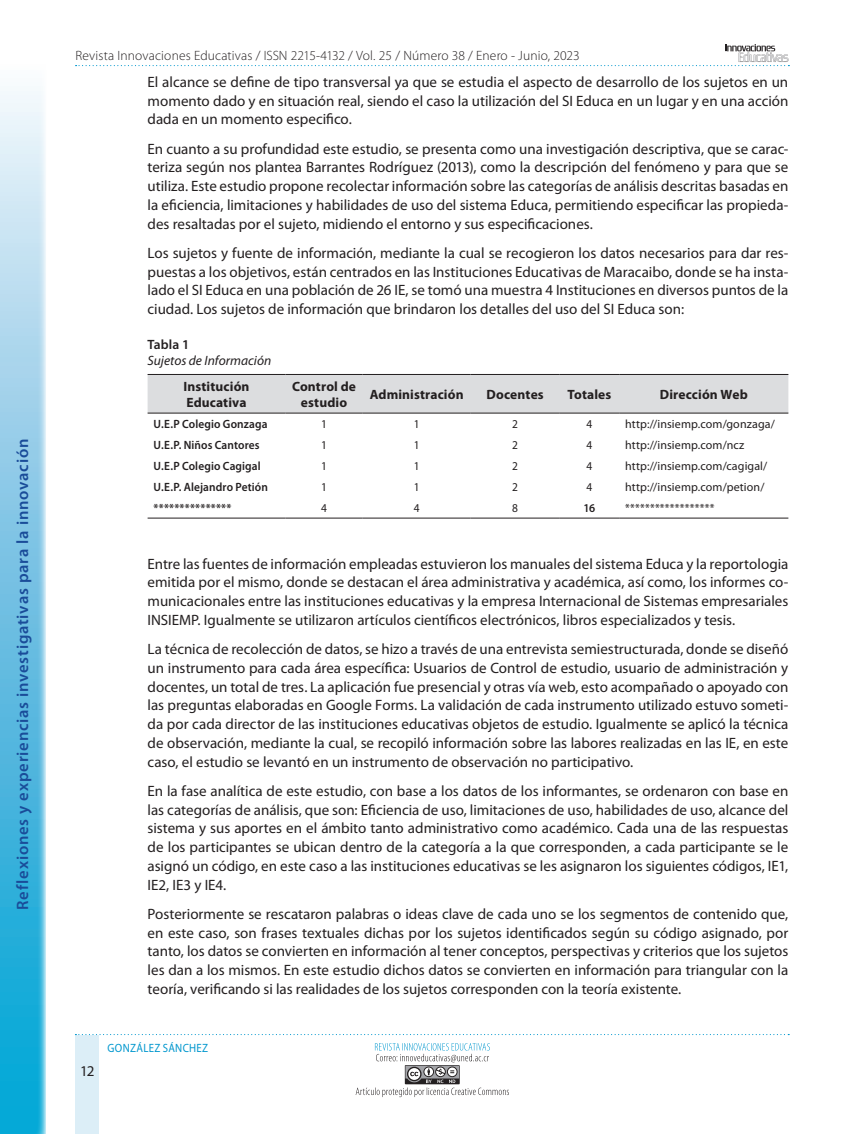
<style>
.page{position:relative;width:864px;height:1134px;background:#fff}
.page>*{position:absolute;margin:0;border:0;box-sizing:border-box;transform-origin:0 0}
.t1{font:600 16.5px "Myriad Pro";letter-spacing:.045em;color:#1a4c99}
.t2{font:15px/18.8px "Myriad Pro";color:#231f20;text-align:justify}
.t3{font:700 13.5px/16.5px "Myriad Pro";letter-spacing:.01em;color:#231f20}
.t4{font:300 13.5px "Myriad Pro";letter-spacing:.01em;color:#231f20}
.t5{font:italic 13.5px "Myriad Pro";color:#231f20}
.t6{font:600 13.5px "Myriad Pro";letter-spacing:.005em;color:#231f20}
.t7{font:12px "Myriad Pro";letter-spacing:.005em;color:#231f20}
.t8{font:600 12px "Myriad Pro";letter-spacing:.01em;color:#231f20;scale:.95 1}
.t9{font:12px "Myriad Pro";letter-spacing:.005em;color:#231f20;scale:.95 1}
.t10{font:12px "Myriad Pro";letter-spacing:.03em;color:#0097ce;scale:.9 1}
</style>
<div class="page">
<svg style="left:76px;top:44px;width:713px;height:22px"></svg>
<div style="left:76px;top:1035px;width:23px;height:99px;background:#dceef7"></div>
<svg style="left:75px;top:1034px;width:714px;height:1px"></svg>
<svg style="left:356px;top:1043px;width:153px;height:54px"></svg>
<svg style="left:0;top:91px;width:46px;height:1043px;background:#78c7e5"></svg>
<div style="left:148px;top:375px;width:640px;height:38px;background:#dcdddf"></div>
<hr style="left:148px;top:374px;width:137px;height:1px;background:#231f20">
<hr style="left:285px;top:374px;width:78px;height:1px;background:#231f20">
<hr style="left:363px;top:374px;width:108px;height:1px;background:#231f20">
<hr style="left:471px;top:374px;width:89px;height:1px;background:#231f20">
<hr style="left:560px;top:374px;width:59px;height:1px;background:#231f20">
<hr style="left:619px;top:374px;width:169px;height:1px;background:#231f20">
<hr style="left:148px;top:413px;width:137px;height:1px;background:#231f20">
<hr style="left:285px;top:413px;width:78px;height:1px;background:#231f20">
<hr style="left:363px;top:413px;width:108px;height:1px;background:#231f20">
<hr style="left:471px;top:413px;width:89px;height:1px;background:#231f20">
<hr style="left:560px;top:413px;width:59px;height:1px;background:#231f20">
<hr style="left:619px;top:413px;width:169px;height:1px;background:#231f20">
<hr style="left:148px;top:518px;width:137px;height:1px;background:#231f20">
<hr style="left:285px;top:518px;width:78px;height:1px;background:#231f20">
<hr style="left:363px;top:518px;width:108px;height:1px;background:#231f20">
<hr style="left:471px;top:518px;width:89px;height:1px;background:#231f20">
<hr style="left:560px;top:518px;width:59px;height:1px;background:#231f20">
<hr style="left:619px;top:518px;width:169px;height:1px;background:#231f20">
<p class="t1" style="left:13px;top:910px;width:473px;rotate:-90deg">Reflexiones y experiencias investigativas para la innovación</p>
<p class="t4" style="left:76px;top:48px;width:506px">Revista Innovaciones Educativas / ISSN 2215-4132 / Vol. 25 / Número 38 / Enero - Junio, 2023</p>
<p class="t2" style="left:148px;top:73px;width:642px">El alcance se define de tipo transversal ya que se estudia el aspecto de desarrollo de los sujetos en un momento dado y en situación real, siendo el caso la utilización del SI Educa en un lugar y en una acción dada en un momento especifico.</p>
<p class="t2" style="left:148px;top:139px;width:642px">En cuanto a su profundidad este estudio, se presenta como una investigación descriptiva, que se carac&shy;teriza según nos plantea Barrantes Rodríguez (2013), como la descripción del fenómeno y para que se utiliza. Este estudio propone recolectar información sobre las categorías de análisis descritas basadas en la eficiencia, limitaciones y habilidades de uso del sistema Educa, permitiendo especificar las propieda&shy;des resaltadas por el sujeto, midiendo el entorno y sus especificaciones.</p>
<p class="t2" style="left:148px;top:244px;width:642px">Los sujetos y fuente de información, mediante la cual se recogieron los datos necesarios para dar res&shy;puestas a los objetivos, están centrados en las Instituciones Educativas de Maracaibo, donde se ha insta&shy;lado el SI Educa en una población de 26 IE, se tomó una muestra 4 Instituciones en diversos puntos de la ciudad. Los sujetos de información que brindaron los detalles del uso del SI Educa son:</p>
<p class="t6" style="left:148px;top:337px;width:43px">Tabla 1</p>
<p class="t5" style="left:148px;top:353px;width:125px">Sujetos de Información</p>
<p class="t3" style="left:184px;top:378px;width:68px">Institución<br>Educativa</p>
<p class="t3" style="left:292px;top:378px;width:65px;text-align:center">Control de estudio</p>
<p class="t3" style="left:370px;top:386px;width:95px">Administración</p>
<p class="t3" style="left:487px;top:386px;width:59px">Docentes</p>
<p class="t3" style="left:567px;top:386px;width:45px">Totales</p>
<p class="t3" style="left:660px;top:386px;width:89px">Dirección Web</p>
<p class="t8" style="left:154px;top:417px;width:122px">U.E.P Colegio Gonzaga</p>
<p class="t9" style="left:321px;top:418px;width:8px">1</p>
<p class="t9" style="left:414px;top:418px;width:8px">1</p>
<p class="t9" style="left:512px;top:418px;width:8px">2</p>
<p class="t9" style="left:587px;top:418px;width:8px">4</p>
<p class="t7" style="left:625px;top:418px;width:151px">http://insiemp.com/gonzaga/</p>
<p class="t8" style="left:154px;top:438px;width:113px">U.E.P. Niños Cantores</p>
<p class="t9" style="left:321px;top:439px;width:8px">1</p>
<p class="t9" style="left:414px;top:439px;width:8px">1</p>
<p class="t9" style="left:512px;top:439px;width:8px">2</p>
<p class="t9" style="left:587px;top:439px;width:8px">4</p>
<p class="t7" style="left:625px;top:439px;width:121px">http://insiemp.com/ncz</p>
<p class="t8" style="left:154px;top:459px;width:114px">U.E.P Colegio Cagigal</p>
<p class="t9" style="left:321px;top:460px;width:8px">1</p>
<p class="t9" style="left:414px;top:460px;width:8px">1</p>
<p class="t9" style="left:512px;top:460px;width:8px">2</p>
<p class="t9" style="left:587px;top:460px;width:8px">4</p>
<p class="t7" style="left:625px;top:460px;width:144px">http://insiemp.com/cagigal/</p>
<p class="t8" style="left:154px;top:480px;width:122px">U.E.P. Alejandro Petión</p>
<p class="t9" style="left:321px;top:481px;width:8px">1</p>
<p class="t9" style="left:414px;top:481px;width:8px">1</p>
<p class="t9" style="left:512px;top:481px;width:8px">2</p>
<p class="t9" style="left:587px;top:481px;width:8px">4</p>
<p class="t7" style="left:625px;top:481px;width:141px">http://insiemp.com/petion/</p>
<p class="t8" style="left:154px;top:501px;width:84px">***************</p>
<p class="t9" style="left:321px;top:502px;width:8px">4</p>
<p class="t9" style="left:414px;top:502px;width:8px">4</p>
<p class="t9" style="left:512px;top:502px;width:8px">8</p>
<p class="t8" style="left:584px;top:501px;width:14px">16</p>
<p class="t9" style="left:625px;top:502px;width:95px">******************</p>
<p class="t2" style="left:148px;top:555px;width:642px">Entre las fuentes de información empleadas estuvieron los manuales del sistema Educa y la reportologia emitida por el mismo, donde se destacan el área administrativa y académica, así como, los informes co&shy;municacionales entre las instituciones educativas y la empresa Internacional de Sistemas empresariales INSIEMP. Igualmente se utilizaron artículos científicos electrónicos, libros especializados y tesis.</p>
<p class="t2" style="left:148px;top:640px;width:642px">La técnica de recolección de datos, se hizo a través de una entrevista semiestructurada, donde se diseñó un instrumento para cada área específica: Usuarios de Control de estudio, usuario de administración y docentes, un total de tres. La aplicación fue presencial y otras vía web, esto acompañado o apoyado con las preguntas elaboradas en Google Forms. La validación de cada instrumento utilizado estuvo someti&shy;da por cada director de las instituciones educativas objetos de estudio. Igualmente se aplicó la técnica de observación, mediante la cual, se recopiló información sobre las labores realizadas en las IE, en este caso, el estudio se levantó en un instrumento de observación no participativo.</p>
<p class="t2" style="left:148px;top:782px;width:642px">En la fase analítica de este estudio, con base a los datos de los informantes, se ordenaron con base en las categorías de análisis, que son: Eficiencia de uso, limitaciones de uso, habilidades de uso, alcance del sistema y sus aportes en el ámbito tanto administrativo como académico. Cada una de las respuestas de los participantes se ubican dentro de la categoría a la que corresponden, a cada participante se le asignó un código, en este caso a las instituciones educativas se les asignaron los siguientes códigos, IE1, IE2, IE3 y IE4.</p>
<p class="t2" style="left:148px;top:905px;width:642px">Posteriormente se rescataron palabras o ideas clave de cada uno se los segmentos de contenido que, en este caso, son frases textuales dichas por los sujetos identificados según su código asignado, por tanto, los datos se convierten en información al tener conceptos, perspectivas y criterios que los sujetos les dan a los mismos. En este estudio dichos datos se convierten en información para triangular con la teoría, verificando si las realidades de los sujetos corresponden con la teoría existente.</p>
<p class="t2" style="left:80px;top:1062px;width:16px">12</p>
<p class="t10" style="left:108px;top:1041px;width:113px">GONZÁLEZ SÁNCHEZ</p>
</div>
